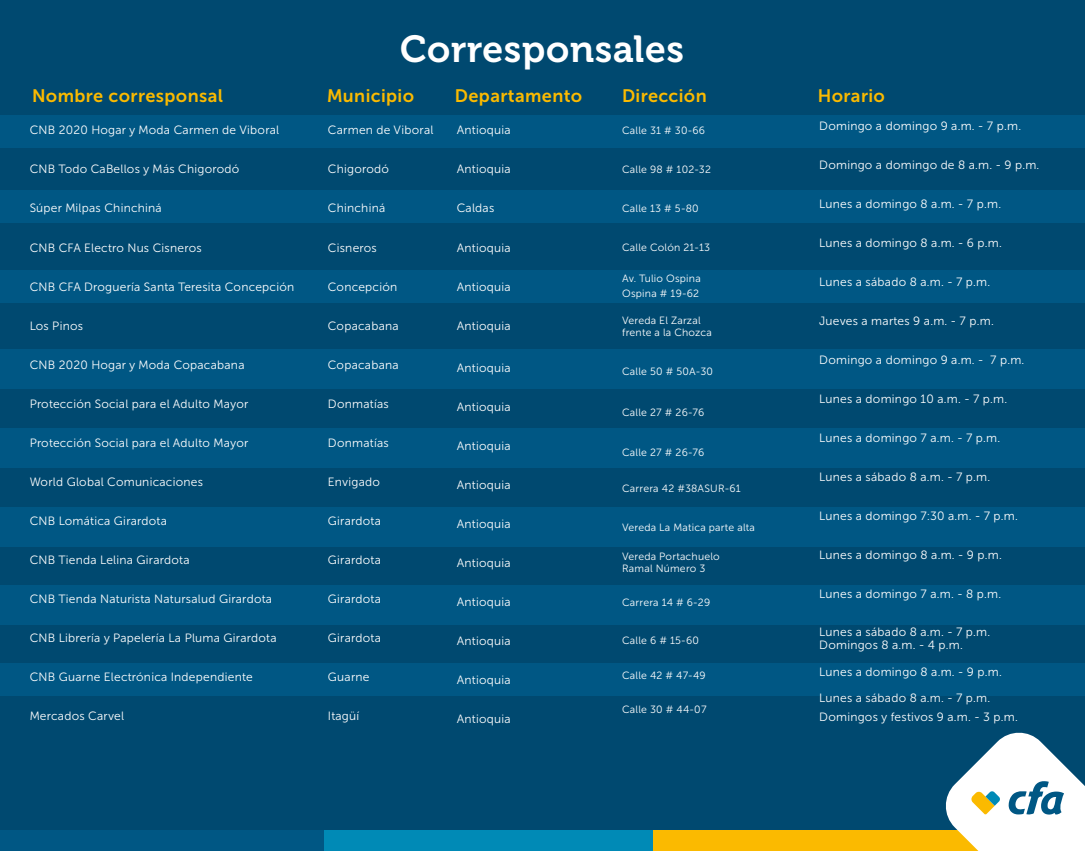
<style>
.page{position:relative;width:1085px;height:851px;background:#fff}
.page>*{position:absolute;margin:0;border:0;box-sizing:border-box;transform-origin:0 0}
.t1{font:37.5px "Museo Cyrillic 700";letter-spacing:.02em;color:#fff}
.t2{font:18px "Museo Sans Cyrl 700";letter-spacing:.02em;color:#fbba00}
.t3{font:12px/13.5px "Museo Sans Cyrl 300";letter-spacing:.02em;color:#fff}
.t4{font:10.5px/12px "Museo Sans Cyrl 300";letter-spacing:.02em;color:#fff}
</style>
<div class="page">
<div style="left:0;top:0;width:1084px;height:850px;background:#004970"></div>
<div style="left:0;top:115px;width:1084px;height:32px;background:#005784"></div>
<div style="left:0;top:191px;width:1084px;height:32px;background:#005784"></div>
<div style="left:0;top:662px;width:1084px;height:33px;background:#005784"></div>
<div style="left:0;top:270px;width:1084px;height:32px;background:#005784"></div>
<div style="left:0;top:349px;width:1084px;height:39px;background:#005784"></div>
<div style="left:0;top:428px;width:1084px;height:39px;background:#005784"></div>
<div style="left:0;top:506px;width:1084px;height:40px;background:#005784"></div>
<div style="left:0;top:585px;width:1084px;height:40px;background:#005784"></div>
<div style="left:0;top:830px;width:324px;height:20px;background:#005784"></div>
<div style="left:324px;top:830px;width:329px;height:20px;background:#008ab6"></div>
<div style="left:653px;top:830px;width:329px;height:20px;background:#fbba00"></div>
<svg style="left:946px;top:732px;width:138px;height:118px"></svg>
<h1 class="t1" style="left:400px;top:28px;width:285px">Corresponsales</h1>
<h2 class="t2" style="left:32px;top:86px;width:192px">Nombre corresponsal</h2>
<h2 class="t2" style="left:327px;top:86px;width:88px">Municipio</h2>
<h2 class="t2" style="left:455px;top:86px;width:129px">Departamento</h2>
<h2 class="t2" style="left:622px;top:86px;width:86px">Dirección</h2>
<h2 class="t2" style="left:817px;top:86px;width:69px">Horario</h2>
<p class="t3" style="left:30px;top:124px;width:251px">CNB 2020 Hogar y Moda Carmen de Viboral</p>
<p class="t3" style="left:30px;top:163px;width:211px">CNB Todo CaBellos y Más Chigorodó</p>
<p class="t3" style="left:30px;top:202px;width:134px">Súper Milpas Chinchiná</p>
<p class="t3" style="left:30px;top:241px;width:173px">CNB CFA Electro Nus Cisneros</p>
<p class="t3" style="left:30px;top:280px;width:266px">CNB CFA Droguería Santa Teresita Concepción</p>
<p class="t3" style="left:30px;top:319px;width:55px">Los Pinos</p>
<p class="t3" style="left:30px;top:358px;width:216px">CNB 2020 Hogar y Moda Copacabana</p>
<p class="t3" style="left:30px;top:397px;width:220px">Protección Social para el Adulto Mayor</p>
<p class="t3" style="left:30px;top:436px;width:220px">Protección Social para el Adulto Mayor</p>
<p class="t3" style="left:30px;top:475px;width:175px">World Global Comunicaciones</p>
<p class="t3" style="left:30px;top:514px;width:139px">CNB Lomática Girardota</p>
<p class="t3" style="left:30px;top:553px;width:161px">CNB Tienda Lelina Girardota</p>
<p class="t3" style="left:30px;top:592px;width:244px">CNB Tienda Naturista Natursalud Girardota</p>
<p class="t3" style="left:30px;top:631px;width:248px">CNB Librería y Papelería La Pluma Girardota</p>
<p class="t3" style="left:30px;top:670px;width:224px">CNB Guarne Electrónica Independiente</p>
<p class="t3" style="left:30px;top:709px;width:96px">Mercados Carvel</p>
<p class="t3" style="left:328px;top:124px;width:107px">Carmen de Viboral</p>
<p class="t3" style="left:328px;top:163px;width:63px">Chigorodó</p>
<p class="t3" style="left:328px;top:202px;width:59px">Chinchiná</p>
<p class="t3" style="left:328px;top:241px;width:50px">Cisneros</p>
<p class="t3" style="left:328px;top:280px;width:71px">Concepción</p>
<p class="t3" style="left:328px;top:319px;width:72px">Copacabana</p>
<p class="t3" style="left:328px;top:358px;width:72px">Copacabana</p>
<p class="t3" style="left:328px;top:397px;width:62px">Donmatías</p>
<p class="t3" style="left:328px;top:436px;width:62px">Donmatías</p>
<p class="t3" style="left:328px;top:475px;width:54px">Envigado</p>
<p class="t3" style="left:328px;top:514px;width:54px">Girardota</p>
<p class="t3" style="left:328px;top:553px;width:54px">Girardota</p>
<p class="t3" style="left:328px;top:592px;width:54px">Girardota</p>
<p class="t3" style="left:328px;top:631px;width:54px">Girardota</p>
<p class="t3" style="left:328px;top:670px;width:43px">Guarne</p>
<p class="t3" style="left:328px;top:709px;width:33px">Itagüí</p>
<p class="t3" style="left:456px;top:124px;width:55px">Antioquia</p>
<p class="t3" style="left:456px;top:163px;width:55px">Antioquia</p>
<p class="t3" style="left:456px;top:202px;width:39px">Caldas</p>
<p class="t3" style="left:456px;top:241px;width:55px">Antioquia</p>
<p class="t3" style="left:456px;top:280px;width:55px">Antioquia</p>
<p class="t3" style="left:456px;top:319px;width:55px">Antioquia</p>
<p class="t3" style="left:456px;top:361px;width:55px">Antioquia</p>
<p class="t3" style="left:456px;top:400px;width:55px">Antioquia</p>
<p class="t3" style="left:456px;top:439px;width:55px">Antioquia</p>
<p class="t3" style="left:456px;top:478px;width:55px">Antioquia</p>
<p class="t3" style="left:456px;top:517px;width:55px">Antioquia</p>
<p class="t3" style="left:456px;top:556px;width:55px">Antioquia</p>
<p class="t3" style="left:456px;top:595px;width:55px">Antioquia</p>
<p class="t3" style="left:456px;top:634px;width:55px">Antioquia</p>
<p class="t3" style="left:456px;top:673px;width:55px">Antioquia</p>
<p class="t3" style="left:456px;top:712px;width:55px">Antioquia</p>
<p class="t4" style="left:622px;top:124px;width:84px">Calle 31 # 30-66</p>
<p class="t4" style="left:622px;top:163px;width:90px">Calle 98 # 102-32</p>
<p class="t4" style="left:622px;top:202px;width:78px">Calle 13 # 5-80</p>
<p class="t4" style="left:622px;top:241px;width:89px">Calle Colón 21-13</p>
<p class="t4" style="left:622px;top:271px;width:80px;line-height:15px">Av. Tulio Ospina<br>Ospina # 19-62</p>
<p class="t4" style="left:622px;top:315px;width:91px">Vereda El Zarzal frente a la Chozca</p>
<p class="t4" style="left:622px;top:366px;width:92px">Calle 50 # 50A-30</p>
<p class="t4" style="left:622px;top:406px;width:84px">Calle 27 # 26-76</p>
<p class="t4" style="left:622px;top:447px;width:84px">Calle 27 # 26-76</p>
<p class="t4" style="left:622px;top:483px;width:120px">Carrera 42 #38ASUR-61</p>
<p class="t4" style="left:622px;top:522px;width:134px">Vereda La Matica parte alta</p>
<p class="t4" style="left:622px;top:550px;width:99px">Vereda Portachuelo<br>Ramal Número 3</p>
<p class="t4" style="left:622px;top:597px;width:89px">Carrera 14 # 6-29</p>
<p class="t4" style="left:622px;top:634px;width:78px">Calle 6 # 15-60</p>
<p class="t4" style="left:622px;top:669px;width:85px">Calle 42 # 47-49</p>
<p class="t4" style="left:622px;top:703px;width:86px">Calle 30 # 44-07</p>
<p class="t3" style="left:819px;top:119px;width:203px">Domingo a domingo 9 a.m. - 7 p.m.</p>
<p class="t3" style="left:819px;top:158px;width:222px">Domingo a domingo de 8 a.m. - 9 p.m.</p>
<p class="t3" style="left:819px;top:197px;width:183px">Lunes a domingo 8 a.m. - 7 p.m.</p>
<p class="t3" style="left:819px;top:236px;width:184px">Lunes a domingo 8 a.m. - 6 p.m.</p>
<p class="t3" style="left:819px;top:275px;width:172px">Lunes a sábado 8 a.m. - 7 p.m.</p>
<p class="t3" style="left:819px;top:314px;width:176px">Jueves a martes 9 a.m. - 7 p.m.</p>
<p class="t3" style="left:819px;top:353px;width:206px">Domingo a domingo 9 a.m. - 7 p.m.</p>
<p class="t3" style="left:819px;top:392px;width:189px">Lunes a domingo 10 a.m. - 7 p.m.</p>
<p class="t3" style="left:819px;top:431px;width:182px">Lunes a domingo 7 a.m. - 7 p.m.</p>
<p class="t3" style="left:819px;top:470px;width:172px">Lunes a sábado 8 a.m. - 7 p.m.</p>
<p class="t3" style="left:819px;top:509px;width:200px">Lunes a domingo 7:30 a.m. - 7 p.m.</p>
<p class="t3" style="left:819px;top:548px;width:184px">Lunes a domingo 8 a.m. - 9 p.m.</p>
<p class="t3" style="left:819px;top:587px;width:183px">Lunes a domingo 7 a.m. - 8 p.m.</p>
<p class="t3" style="left:819px;top:625px;width:172px">Lunes a sábado 8 a.m. - 7 p.m.<br>Domingos 8 a.m. - 4 p.m.</p>
<p class="t3" style="left:819px;top:659px;width:184px;line-height:25.5px">Lunes a domingo 8 a.m. - 9 p.m.<br>Lunes a sábado 8 a.m. - 7 p.m.</p>
<p class="t3" style="left:819px;top:710px;width:200px">Domingos y festivos 9 a.m. - 3 p.m.</p>
</div>
